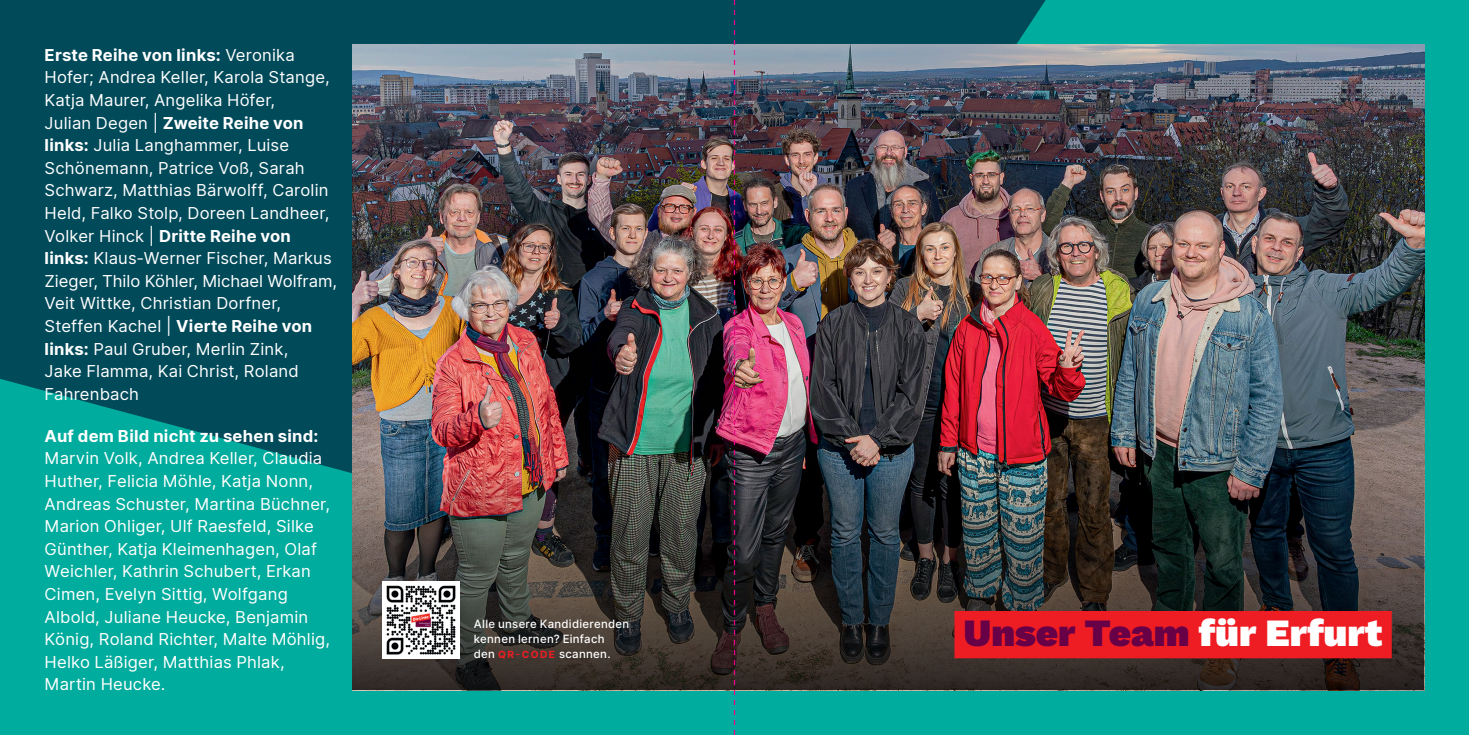
<style>
.page{position:relative;width:1469px;height:735px;background:#fff}
.page>*{position:absolute;margin:0;border:0;box-sizing:border-box;transform-origin:0 0}
.t1{font:900 38.5px "Work Sans";color:#670046}
.t2{font:16.62px/22.6px "Inter";letter-spacing:.01em;color:#fff}
.t3{font:700 16.62px "Inter";letter-spacing:.015em;color:#fff}
.t4{font:500 11.38px/14.9px "Inter";letter-spacing:.025em;color:#fff}
.s1{font-weight:700}
.s2{font-weight:700;font-size:10.15px;color:#ee1d23}
.s3{color:#fff}
</style>
<div class="page">
<div style="left:0;top:0;width:1468px;height:734px;background:#00ac9d"></div>
<svg style="left:0;top:0;width:1045px;height:473px;background:#005260"></svg>
<img style="left:352px;top:45px;width:1072px;height:645px">
<div style="left:954px;top:610px;width:437px;height:48px;background:#ee1d23"></div>
<img style="left:382px;top:580px;width:77px;height:77px">
<svg style="left:734px;top:0;width:1px;height:734px"></svg>
<p class="t2" style="left:45px;top:43px;width:294px"><span class="s1">Erste Reihe von links:</span> Veronika<br>Hofer; Andrea Keller, Karola Stange,<br>Katja Maurer, Angelika Höfer,<br>Julian Degen | <span class="s1">Zweite Reihe von links:</span> Julia Langhammer, Luise<br>Schönemann, Patrice Voß, Sarah<br>Schwarz, Matthias Bärwolff, Carolin<br>Held, Falko Stolp, Doreen Landheer,<br>Volker Hinck | <span class="s1">Dritte Reihe von links:</span> Klaus-Werner Fischer, Markus<br>Zieger, Thilo Köhler, Michael Wolfram,<br>Veit Wittke, Christian Dorfner,<br>Steffen Kachel | <span class="s1">Vierte Reihe von links:</span> Paul Gruber, Merlin Zink,<br>Jake Flamma, Kai Christ, Roland<br>Fahrenbach</p>
<p class="t3" style="left:45px;top:423px;width:275px">Auf dem Bild nicht zu sehen sind:</p>
<p class="t2" style="left:45px;top:446px;width:287px">Marvin Volk, Andrea Keller, Claudia Huther, Felicia Möhle, Katja Nonn, Andreas Schuster, Martina Büchner, Marion Ohliger, Ulf Raesfeld, Silke Günther, Katja Kleimenhagen, Olaf Weichler, Kathrin Schubert, Erkan Cimen, Evelyn Sittig, Wolfgang Albold, Juliane Heucke, Benjamin König, Roland Richter, Malte Möhlig, Helko Läßiger, Matthias Phlak, Martin Heucke.</p>
<p class="t4" style="left:474px;top:616px;width:157px">Alle unsere Kandidierenden kennen lernen? Einfach<br>den <span class="s2">QR-CODE</span> scannen.</p>
<h1 class="t1" style="left:963px;top:611px;width:420px">Unser Team <span class="s3">für Erfurt</span></h1>
</div>
